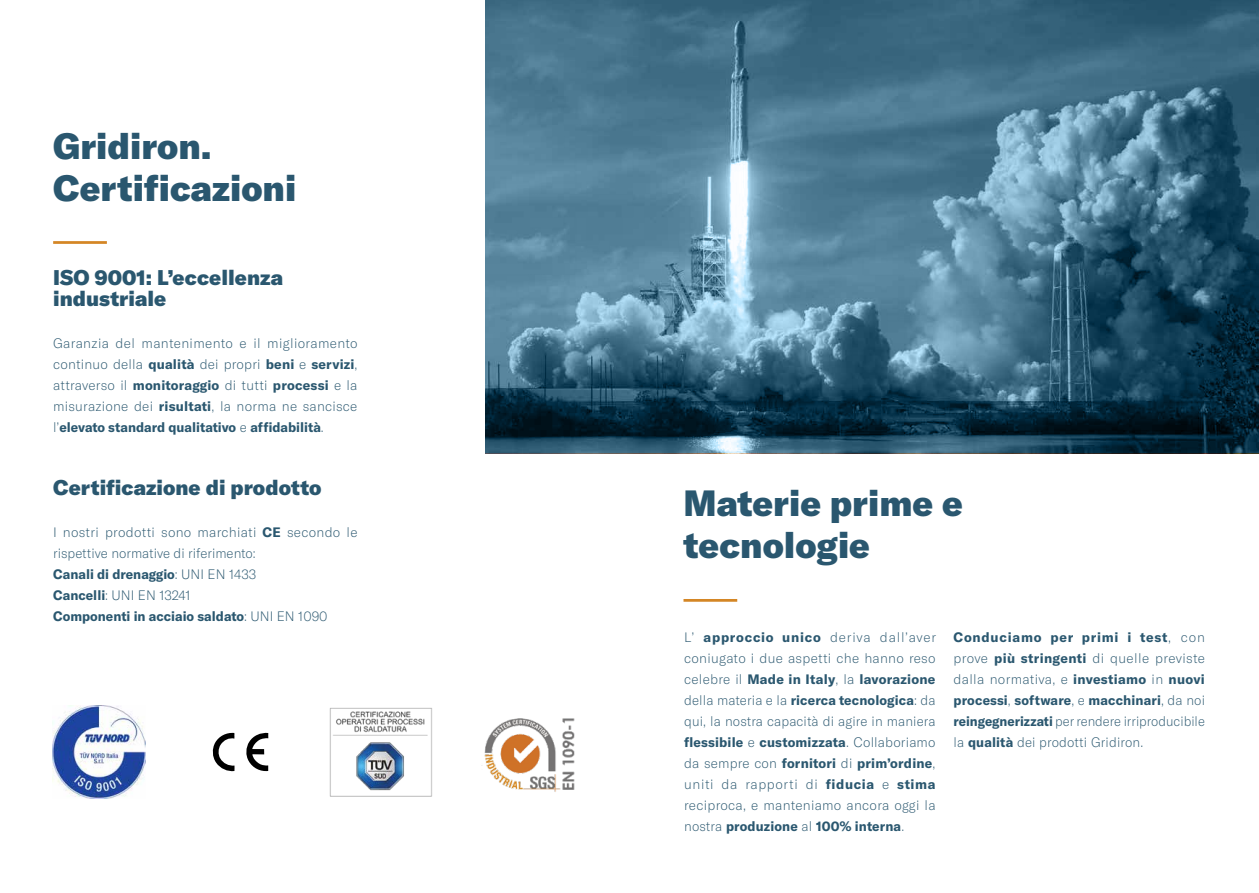
<style>
.page{position:relative;width:1259px;height:893px;background:#fff}
.page>*{position:absolute;margin:0;border:0;box-sizing:border-box;transform-origin:0 0}
.t1{font:900 36px/42px "GT America";color:#2a576f}
.t2{font:900 21px/21px "GT America";color:#2a576f}
.t3{font:100 13.5px/21px "GT America";letter-spacing:.015em;color:#2a576f;text-align:justify}
.t4{font:700 13.5px/21px "GT America";letter-spacing:.015em;color:#2a576f;text-align:justify}
.s1{font-weight:700}
.s2{font-weight:100}
</style>
<div class="page">
<svg style="left:212px;top:732px;width:23px;height:40px"></svg>
<svg style="left:246px;top:732px;width:22px;height:40px"></svg>
<img style="left:52px;top:705px;width:94px;height:94px">
<img style="left:329px;top:707px;width:103px;height:90px">
<hr style="left:53px;top:241px;width:54px;height:3px;background:#d48625">
<hr style="left:683px;top:599px;width:54px;height:3px;background:#d48625">
<img style="left:481px;top:718px;width:94px;height:74px">
<svg style="left:485px;top:0;width:774px;height:453px;background:#426d84"></svg>
<h1 class="t1" style="left:53px;top:124px;width:245px">Gridiron.<br>Certificazioni</h1>
<h2 class="t2" style="left:53px;top:267px;width:232px">ISO 9001: L’eccellenza industriale</h2>
<p class="t3" style="left:53px;top:333px;width:306px">Garanzia del mantenimento e il miglioramento continuo della <span class="s1">qualità</span> dei propri <span class="s1">beni</span> e <span class="s1">servizi</span>, attraverso il <span class="s1">monitoraggio</span> di tutti <span class="s1">processi</span> e la misurazione dei <span class="s1">risultati</span>, la norma ne sancisce l’<span class="s1">elevato standard qualitativo</span> e <span class="s1">affidabilità</span>.</p>
<h2 class="t2" style="left:53px;top:477px;width:270px">Certificazione di prodotto</h2>
<p class="t3" style="left:53px;top:522px;width:306px;text-align:left">I nostri prodotti sono marchiati <span class="s1">CE</span> secondo le rispettive normative di riferimento:<br><span class="s1">Canali di drenaggio</span>: UNI EN 1433<br><span class="s1">Cancelli</span>: UNI EN 13241<br><span class="s1">Componenti in acciaio saldato</span>: UNI EN 1090</p>
<h1 class="t1" style="left:683px;top:481px;width:281px">Materie prime e tecnologie</h1>
<p class="t3" style="left:684px;top:627px;width:253px">L’ <span class="s1">approccio unico</span> deriva dall’aver coniugato i due aspetti che hanno reso celebre il <span class="s1">Made in Italy</span>, la <span class="s1">lavorazione </span>della materia e la <span class="s1">ricerca tecnologica</span>: da qui, la nostra capacità di agire in maniera <span class="s1">flessibile</span> e <span class="s1">customizzata</span>. Collaboriamo da sempre con <span class="s1">fornitori</span> di <span class="s1">prim’ordine</span>, uniti da rapporti di <span class="s1">fiducia</span> e <span class="s1">stima </span>reciproca, e manteniamo ancora oggi la nostra <span class="s1">produzione</span> al <span class="s1">100% interna</span>.</p>
<p class="t4" style="left:953px;top:627px;width:253px">Conduciamo per primi i test<span class="s2">, con prove</span> più stringenti <span class="s2">di quelle previste dalla normativa, e</span> investiamo <span class="s2">in</span> nuovi processi<span class="s2">,</span> software<span class="s2">, e</span> macchinari<span class="s2">, da noi </span>reingegnerizzati <span class="s2">per rendere irriproducibile la</span> qualità <span class="s2">dei prodotti Gridiron.</span></p>
</div>
